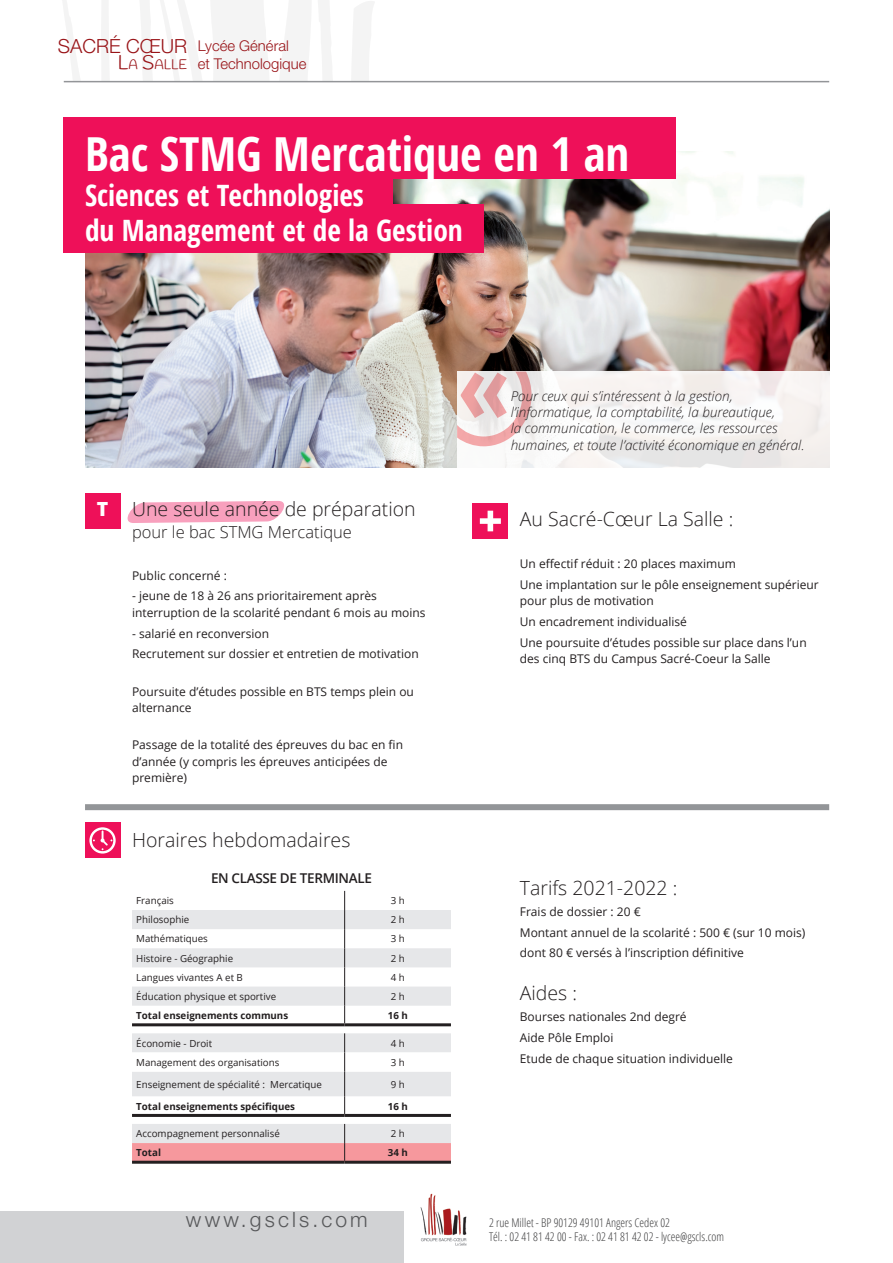
<style>
.page{position:relative;width:893px;height:1263px;background:#fff}
.page>*{position:absolute;margin:0;border:0;box-sizing:border-box;transform-origin:0 0}
.t1{font:700 condensed 46.95px "Open Sans";color:#fff}
.t2{font:700 condensed 29.4px/35.2px "Open Sans";color:#fff}
.t3{font:300 21px "Helvetica Neue LT Std";letter-spacing:.15em;color:#57585a}
.t4{font:300 19.5px "Open Sans";color:#231f20}
.t5{font:300 19.5px "Helvetica Neue LT Std";color:#991418}
.t6{font:800 19.5px "Open Sans";color:#fff}
.t7{font:300 16.5px "Open Sans";color:#231f20}
.t8{font:300 14.85px "Helvetica Neue LT Std";color:#991418}
.t9{font:13.65px "Handlee";color:#991418}
.t10{font:italic 300 13.5px/16.2px "Open Sans";color:#231f20}
.t11{font:600 13.5px "Open Sans";letter-spacing:-.025em;color:#231f20}
.t12{font:12px/16.5px "Open Sans";color:#231f20}
.t13{font:300 condensed 12px "Open Sans";color:#3e3e3f}
.t14{font:9.75px "Open Sans";color:#231f20}
.t15{font:700 9.75px "Open Sans";color:#231f20}
.s1{font-size:19.5px}
</style>
<div class="page">
<svg style="left:99px;top:0;width:13px;height:81px"></svg>
<svg style="left:135px;top:0;width:199px;height:81px"></svg>
<svg style="left:350px;top:1px;width:25px;height:80px"></svg>
<svg style="left:63px;top:0;width:24px;height:82px"></svg>
<hr style="left:64px;top:81px;width:765px;height:1px;background:#939598">
<img style="left:85px;top:152px;width:744px;height:316px">
<div style="left:64px;top:118px;width:612px;height:61px;background:#ee1059"></div>
<div style="left:64px;top:170px;width:329px;height:49px;background:#ee1059"></div>
<div style="left:64px;top:205px;width:420px;height:48px;background:#ee1059"></div>
<svg style="left:127px;top:501px;width:158px;height:22px;background:#f8abc5"></svg>
<div style="left:85px;top:494px;width:35px;height:35px;background:#ee1059"></div>
<div style="left:85px;top:804px;width:744px;height:6px;background:#939598"></div>
<div style="left:0;top:1212px;width:404px;height:51px;background:#d1d2d4"></div>
<svg style="left:132px;top:910px;width:319px;height:214px"></svg>
<svg style="left:344px;top:891px;width:1px;height:132px"></svg>
<svg style="left:132px;top:1033px;width:319px;height:81px"></svg>
<svg style="left:132px;top:1124px;width:319px;height:37px;background:#ebbfc2"></svg>
<hr style="left:132px;top:1023px;width:213px;height:3px;background:#231f20">
<hr style="left:345px;top:1023px;width:106px;height:3px;background:#231f20">
<hr style="left:132px;top:1114px;width:213px;height:3px;background:#231f20">
<hr style="left:345px;top:1114px;width:106px;height:3px;background:#231f20">
<hr style="left:132px;top:1161px;width:213px;height:3px;background:#231f20">
<hr style="left:345px;top:1161px;width:106px;height:3px;background:#231f20">
<div style="left:85px;top:823px;width:35px;height:35px;background:#ee1059"></div>
<svg style="left:89px;top:827px;width:27px;height:26px"></svg>
<div style="left:457px;top:372px;width:372px;height:96px;background:linear-gradient(to bottom,#f9f6f5,#f1f0f0)"></div>
<svg style="left:457px;top:372px;width:74px;height:74px"></svg>
<div style="left:473px;top:503px;width:35px;height:35px;background:#ee1059"></div>
<svg style="left:480px;top:511px;width:21px;height:20px"></svg>
<img style="left:420px;top:1193px;width:47px;height:53px">
<p class="t5" style="left:58px;top:34px;width:131px">SACRÉ CŒUR</p>
<p class="t9" style="left:118px;top:56px;width:71px"><span class="s1">L</span>A <span class="s1">S</span>ALLE</p>
<p class="t8" style="left:198px;top:37px;width:93px">Lycée Général</p>
<p class="t8" style="left:198px;top:55px;width:110px">et Technologique</p>
<p class="t1" style="left:85px;top:121px;width:546px">Bac STMG Mercatique en 1 an</p>
<p class="t2" style="left:85px;top:177px;width:379px">Sciences et Technologies<br>du Management et de la Gestion</p>
<p class="t6" style="left:97px;top:494px;width:13px">T</p>
<p class="t4" style="left:132px;top:495px;width:285px">Une seule année de préparation</p>
<p class="t7" style="left:132px;top:521px;width:221px">pour le bac STMG Mercatique</p>
<p class="t12" style="left:132px;top:567px;width:96px">Public concerné :</p>
<p class="t12" style="left:132px;top:587px;width:295px">- jeune de 18 à 26 ans prioritairement après interruption de la scolarité pendant 6 mois au moins</p>
<p class="t12" style="left:132px;top:625px;width:139px">- salarié en reconversion</p>
<p class="t12" style="left:132px;top:645px;width:288px">Recrutement sur dossier et entretien de motivation</p>
<p class="t12" style="left:132px;top:683px;width:283px">Poursuite d’études possible en BTS temps plein ou alternance</p>
<p class="t12" style="left:132px;top:736px;width:273px">Passage de la totalité des épreuves du bac en fin d’année (y compris les épreuves anticipées de première)</p>
<p class="t4" style="left:132px;top:827px;width:220px">Horaires hebdomadaires</p>
<p class="t11" style="left:211px;top:869px;width:162px">EN CLASSE DE TERMINALE</p>
<p class="t14" style="left:136px;top:894px;width:39px">Français</p>
<p class="t14" style="left:391px;top:894px;width:16px">3 h</p>
<p class="t14" style="left:136px;top:913px;width:55px">Philosophie</p>
<p class="t14" style="left:391px;top:913px;width:16px">2 h</p>
<p class="t14" style="left:136px;top:932px;width:73px">Mathématiques</p>
<p class="t14" style="left:391px;top:932px;width:16px">3 h</p>
<p class="t14" style="left:136px;top:951px;width:98px">Histoire - Géographie</p>
<p class="t14" style="left:391px;top:951px;width:16px">2 h</p>
<p class="t14" style="left:136px;top:970px;width:108px">Langues vivantes A et B</p>
<p class="t14" style="left:391px;top:970px;width:16px">4 h</p>
<p class="t14" style="left:136px;top:990px;width:141px">Éducation physique et sportive</p>
<p class="t14" style="left:391px;top:990px;width:16px">2 h</p>
<p class="t15" style="left:136px;top:1008px;width:153px">Total enseignements communs</p>
<p class="t15" style="left:388px;top:1008px;width:22px">16 h</p>
<p class="t14" style="left:136px;top:1036px;width:77px">Économie - Droit</p>
<p class="t14" style="left:391px;top:1036px;width:16px">4 h</p>
<p class="t14" style="left:136px;top:1055px;width:145px">Management des organisations</p>
<p class="t14" style="left:391px;top:1055px;width:16px">3 h</p>
<p class="t14" style="left:136px;top:1077px;width:187px">Enseignement de spécialité : Mercatique</p>
<p class="t14" style="left:391px;top:1077px;width:16px">9 h</p>
<p class="t15" style="left:136px;top:1099px;width:160px">Total enseignements spécifiques</p>
<p class="t15" style="left:388px;top:1099px;width:22px">16 h</p>
<p class="t14" style="left:136px;top:1127px;width:145px">Accompagnement personnalisé</p>
<p class="t14" style="left:391px;top:1127px;width:16px">2 h</p>
<p class="t15" style="left:136px;top:1146px;width:26px">Total</p>
<p class="t15" style="left:388px;top:1146px;width:22px">34 h</p>
<p class="t10" style="left:511px;top:387px;width:295px">Pour ceux qui s’intéressent à la gestion, l’informatique, la comptabilité, la bureautique,<br>la communication, le commerce, les ressources humaines, et toute l’activité économique en général.</p>
<p class="t4" style="left:520px;top:506px;width:215px">Au Sacré-Cœur La Salle :</p>
<p class="t12" style="left:520px;top:555px;width:218px">Un effectif réduit : 20 places maximum</p>
<p class="t12" style="left:520px;top:576px;width:300px">Une implantation sur le pôle enseignement supérieur pour plus de motivation</p>
<p class="t12" style="left:520px;top:613px;width:169px">Un encadrement individualisé</p>
<p class="t12" style="left:520px;top:634px;width:288px">Une poursuite d’études possible sur place dans l’un des cinq BTS du Campus Sacré-Coeur la Salle</p>
<p class="t4" style="left:520px;top:875px;width:159px">Tarifs 2021-2022 :</p>
<p class="t12" style="left:520px;top:903px;width:122px">Frais de dossier : 20 €</p>
<p class="t12" style="left:520px;top:924px;width:287px">Montant annuel de la scolarité : 500 € (sur 10 mois)</p>
<p class="t12" style="left:520px;top:944px;width:225px">dont 80 € versés à l’inscription définitive</p>
<p class="t4" style="left:520px;top:980px;width:59px">Aides :</p>
<p class="t12" style="left:520px;top:1008px;width:168px">Bourses nationales 2nd degré</p>
<p class="t12" style="left:520px;top:1029px;width:95px">Aide Pôle Emploi</p>
<p class="t12" style="left:520px;top:1050px;width:215px">Etude de chaque situation individuelle</p>
<p class="t3" style="left:186px;top:1206px;width:183px">www.gscls.com</p>
<p class="t13" style="left:489px;top:1214px;width:182px">2 rue Millet - BP 90129 49101 Angers Cedex 02</p>
<p class="t13" style="left:489px;top:1229px;width:237px">Tél. : 02 41 81 42 00 - Fax. : 02 41 81 42 02 - lycee@gscls.com</p>
</div>
